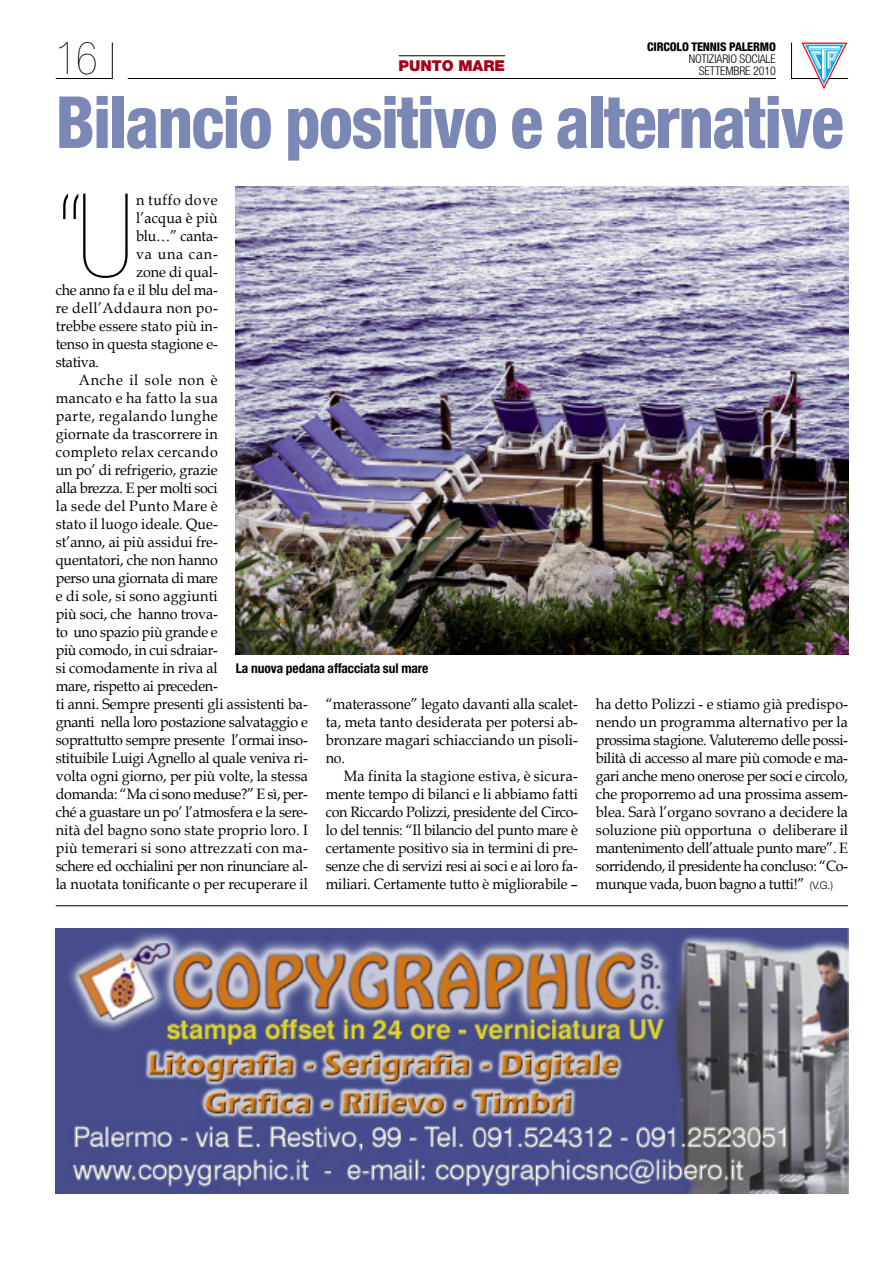
<style>
.page{position:relative;width:893px;height:1263px;background:#fff}
.page>*{position:absolute;margin:0;border:0;box-sizing:border-box;transform-origin:0 0}
.t1{font:900 condensed 116.1px "Helvetica Neue";color:#000}
.t2{font:800 condensed 72px "Helvetica Neue";letter-spacing:-.025em;color:#7b88b6;scale:.95 1}
.t3{font:900 condensed 45px "Helvetica Neue";color:#000}
.t4{font:15px/18px "Book Antiqua";letter-spacing:-.005em;color:#000;text-align:justify;scale:.95 1}
.t5{font:15px "Book Antiqua";letter-spacing:.035em;color:#000;scale:.95 1}
.t6{font:15px "Book Antiqua";letter-spacing:.015em;color:#000;scale:.95 1}
.t7{font:15px "Book Antiqua";letter-spacing:.025em;color:#000;scale:.95 1}
.t8{font:15px "Book Antiqua";letter-spacing:.04em;color:#000;scale:.95 1}
.t9{font:15px "Book Antiqua";letter-spacing:.03em;color:#000;scale:.95 1}
.t10{font:15px "Book Antiqua";letter-spacing:.055em;color:#000;scale:.95 1}
.t11{font:900 15px "Helvetica Neue";color:#a80016}
.t12{font:700 condensed 13.5px "Helvetica Neue";letter-spacing:-.005em;color:#000}
.t13{font:300 condensed 12px "Helvetica Neue";letter-spacing:-.01em;color:#000}
.t14{font:800 condensed 12px "Helvetica Neue";letter-spacing:-.01em;color:#000}
.s1{font-family:"Helvetica Neue";font-weight:300;font-size:10.5px}
</style>
<div class="page">
<svg style="left:55px;top:42px;width:58px;height:37px"></svg>
<svg style="left:791px;top:42px;width:58px;height:47px"></svg>
<hr style="left:128px;top:78px;width:648px;height:1px;background:#000">
<hr style="left:399px;top:55px;width:106px;height:1px;background:#000">
<img style="left:236px;top:187px;width:612px;height:468px">
<img style="left:56px;top:928px;width:792px;height:266px">
<hr style="left:56px;top:905px;width:792px;height:1px;background:#000">
<h3 class="t3" style="left:56px;top:42px;width:44px">16</h3>
<p class="t14" style="left:647px;top:43px;width:130px">CIRCOLO TENNIS PALERMO</p>
<p class="t13" style="left:689px;top:55px;width:89px">NOTIZIARIO SOCIALE</p>
<p class="t11" style="left:399px;top:61px;width:108px">PUNTO MARE</p>
<p class="t13" style="left:699px;top:67px;width:79px">SETTEMBRE 2010</p>
<h2 class="t2" style="left:56px;top:97px;width:831px">Bilancio positivo e alternative</h2>
<h1 class="t1" style="left:56px;top:194px;width:79px">“U</h1>
<p class="t8" style="left:136px;top:191px;width:88px">n tuffo dove</p>
<p class="t6" style="left:136px;top:209px;width:88px">l’acqua è più</p>
<p class="t4" style="left:136px;top:227px;width:88px">blu…” canta-</p>
<p class="t4" style="left:136px;top:245px;width:88px">va una can-</p>
<p class="t4" style="left:136px;top:263px;width:88px">zone di qual-</p>
<p class="t4" style="left:56px;top:281px;width:172px">che anno fa e il blu del ma-</p>
<p class="t5" style="left:56px;top:299px;width:172px">re dell’Addaura non po-</p>
<p class="t4" style="left:56px;top:317px;width:172px">trebbe essere stato più in-</p>
<p class="t4" style="left:56px;top:335px;width:172px">tenso in questa stagione e-</p>
<p class="t4" style="left:56px;top:353px;width:47px">stativa.</p>
<p class="t10" style="left:79px;top:371px;width:148px">Anche il sole non è</p>
<p class="t9" style="left:56px;top:389px;width:172px">mancato e ha fatto la sua</p>
<p class="t8" style="left:56px;top:407px;width:172px">parte, regalando lunghe</p>
<p class="t6" style="left:56px;top:425px;width:172px">giornate da trascorrere in</p>
<p class="t5" style="left:56px;top:443px;width:172px">completo relax cercando</p>
<p class="t4" style="left:56px;top:461px;width:172px">un po’ di refrigerio, grazie</p>
<p class="t4" style="left:56px;top:479px;width:172px">alla brezza. E per molti soci</p>
<p class="t5" style="left:56px;top:497px;width:172px">la sede del Punto Mare è</p>
<p class="t4" style="left:56px;top:515px;width:172px">stato il luogo ideale. Que-</p>
<p class="t4" style="left:56px;top:533px;width:172px">st’anno, ai più assidui fre-</p>
<p class="t4" style="left:56px;top:551px;width:172px">quentatori, che non hanno</p>
<p class="t4" style="left:56px;top:569px;width:172px">perso una giornata di mare</p>
<p class="t6" style="left:56px;top:587px;width:172px">e di sole, si sono aggiunti</p>
<p class="t4" style="left:56px;top:605px;width:172px">più soci, che hanno trova-</p>
<p class="t4" style="left:56px;top:623px;width:172px">to uno spazio più grande e</p>
<p class="t4" style="left:56px;top:641px;width:172px">più comodo, in cui sdraiar-</p>
<p class="t4" style="left:56px;top:659px;width:172px">si comodamente in riva al</p>
<p class="t4" style="left:56px;top:677px;width:172px">mare, rispetto ai preceden-</p>
<p class="t4" style="left:56px;top:695px;width:267px">ti anni. Sempre presenti gli assistenti ba-</p>
<p class="t4" style="left:56px;top:713px;width:267px">gnanti nella loro postazione salvataggio e</p>
<p class="t4" style="left:56px;top:731px;width:267px">soprattutto sempre presente l’ormai inso-</p>
<p class="t4" style="left:56px;top:749px;width:267px">stituibile Luigi Agnello al quale veniva ri-</p>
<p class="t4" style="left:56px;top:767px;width:267px">volta ogni giorno, per più volte, la stessa</p>
<p class="t4" style="left:56px;top:785px;width:267px">domanda: “Ma ci sono meduse?” E sì, per-</p>
<p class="t4" style="left:56px;top:803px;width:267px">ché a guastare un po’ l’atmosfera e la sere-</p>
<p class="t4" style="left:56px;top:821px;width:267px">nità del bagno sono state proprio loro. I</p>
<p class="t7" style="left:56px;top:839px;width:267px">più temerari si sono attrezzati con ma-</p>
<p class="t4" style="left:56px;top:857px;width:267px">schere ed occhialini per non rinunciare al-</p>
<p class="t4" style="left:56px;top:875px;width:267px">la nuotata tonificante o per recuperare il</p>
<p class="t12" style="left:236px;top:663px;width:194px">La nuova pedana affacciata sul mare</p>
<p class="t4" style="left:326px;top:695px;width:267px">“materassone” legato davanti alla scalet&shy;ta, meta tanto desiderata per potersi ab&shy;bronzare magari schiacciando un pisoli&shy;no.</p>
<p class="t4" style="left:326px;top:767px;width:267px;text-indent:18px">Ma finita la stagione estiva, è sicura&shy;mente tempo di bilanci e li abbiamo fatti con Riccardo Polizzi, presidente del Circo&shy;lo del tennis: “Il bilancio del punto mare è certamente positivo sia in termini di pre&shy;senze che di servizi resi ai soci e ai loro fa&shy;miliari. Certamente tutto è migliorabile –</p>
<p class="t4" style="left:596px;top:695px;width:267px">ha detto Polizzi - e stiamo già predispo&shy;nendo un programma alternativo per la prossima stagione. Valuteremo delle possi&shy;bilità di accesso al mare più comode e ma&shy;gari anche meno onerose per soci e circolo, che proporremo ad una prossima assem&shy;blea. Sarà l’organo sovrano a decidere la soluzione più opportuna o deliberare il mantenimento dell’attuale punto mare”. E sorridendo, il presidente ha concluso: “Co&shy;munque vada, buon bagno a tutti!” <span class="s1">(V.G.)</span></p>
</div>
